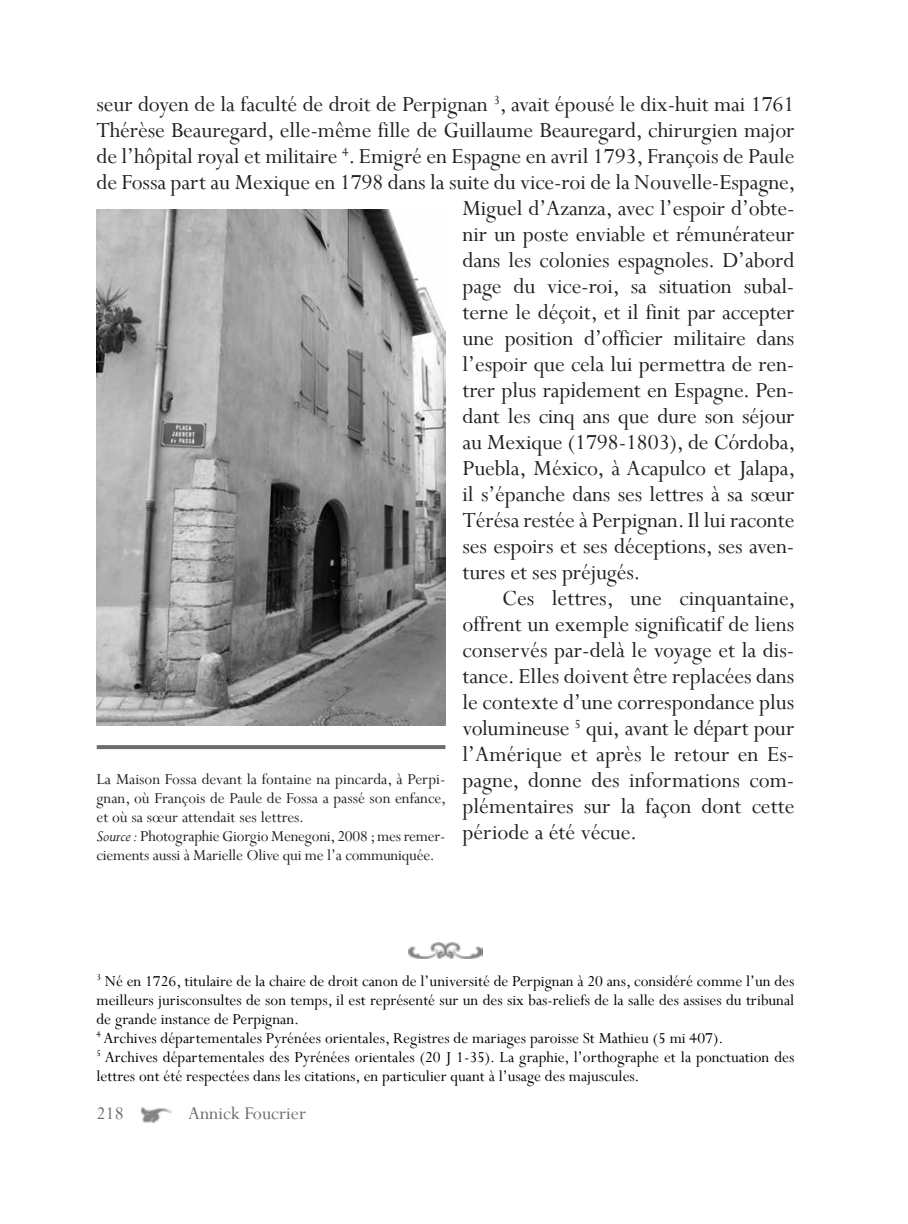
<style>
.page{position:relative;width:908px;height:1224px;background:#fff}
.page>*{position:absolute;margin:0;border:0;box-sizing:border-box;transform-origin:0 0}
.t1{font:24px "Perpetua";letter-spacing:-.005em;color:#231f20}
.t2{font:20px "Perpetua";color:#6c6d70}
.t3{font:17px/19px "Perpetua";color:#000}
.t4{font:17px/19px "Perpetua";color:#231f20}
.s1{font-style:italic}
</style>
<div class="page">
<img style="left:142px;top:1108px;width:30px;height:14px">
<img style="left:96px;top:210px;width:349px;height:515px">
<svg style="left:97px;top:745px;width:348px;height:4px"></svg>
<img style="left:408px;top:942px;width:74px;height:16px">
<p class="t1" style="left:96px;top:89px;width:699px">seur doyen de la faculté de droit de Perpignan <sup>3</sup>, avait épousé le dix-huit mai 1761</p>
<p class="t1" style="left:96px;top:115px;width:699px">Thérèse Beauregard, elle-même fille de Guillaume Beauregard, chirurgien major</p>
<p class="t1" style="left:96px;top:141px;width:699px">de l’hôpital royal et militaire <sup>4</sup>. Emigré en Espagne en avril 1793, François de Paule</p>
<p class="t1" style="left:96px;top:167px;width:700px">de Fossa part au Mexique en 1798 dans la suite du vice-roi de la Nouvelle-Espagne,</p>
<p class="t1" style="left:462px;top:193px;width:333px">Miguel d’Azanza, avec l’espoir d’obte-</p>
<p class="t1" style="left:462px;top:219px;width:333px">nir un poste enviable et rémunérateur</p>
<p class="t1" style="left:462px;top:245px;width:333px">dans les colonies espagnoles. D’abord</p>
<p class="t1" style="left:462px;top:271px;width:333px">page du vice-roi, sa situation subal-</p>
<p class="t1" style="left:462px;top:297px;width:333px">terne le déçoit, et il finit par accepter</p>
<p class="t1" style="left:462px;top:323px;width:333px">une position d’officier militaire dans</p>
<p class="t1" style="left:462px;top:349px;width:333px">l’espoir que cela lui permettra de ren-</p>
<p class="t1" style="left:462px;top:375px;width:333px">trer plus rapidement en Espagne. Pen-</p>
<p class="t1" style="left:462px;top:401px;width:333px">dant les cinq ans que dure son séjour</p>
<p class="t1" style="left:462px;top:427px;width:334px">au Mexique (1798-1803), de Córdoba,</p>
<p class="t1" style="left:462px;top:453px;width:334px">Puebla, México, à Acapulco et Jalapa,</p>
<p class="t1" style="left:462px;top:479px;width:333px">il s’épanche dans ses lettres à sa sœur</p>
<p class="t1" style="left:462px;top:505px;width:333px">Térésa restée à Perpignan. Il lui raconte</p>
<p class="t1" style="left:462px;top:531px;width:333px">ses espoirs et ses déceptions, ses aven-</p>
<p class="t1" style="left:462px;top:557px;width:179px">tures et ses préjugés.</p>
<p class="t1" style="left:502px;top:583px;width:294px">Ces lettres, une cinquantaine,</p>
<p class="t1" style="left:462px;top:609px;width:333px">offrent un exemple significatif de liens</p>
<p class="t1" style="left:462px;top:635px;width:333px">conservés par-delà le voyage et la dis-</p>
<p class="t1" style="left:462px;top:661px;width:333px">tance. Elles doivent être replacées dans</p>
<p class="t1" style="left:462px;top:687px;width:333px">le contexte d’une correspondance plus</p>
<p class="t1" style="left:462px;top:713px;width:333px">volumineuse <sup>5</sup> qui, avant le départ pour</p>
<p class="t1" style="left:462px;top:739px;width:333px">l’Amérique et après le retour en Es-</p>
<p class="t1" style="left:462px;top:765px;width:333px">pagne, donne des informations com-</p>
<p class="t1" style="left:462px;top:791px;width:333px">plémentaires sur la façon dont cette</p>
<p class="t1" style="left:462px;top:817px;width:176px">période a été vécue.</p>
<p class="t4" style="left:96px;top:769px;width:351px">La Maison Fossa devant la fontaine na pincarda, à Perpi&shy;gnan, où François de Paule de Fossa a passé son enfance, et où sa sœur attendait ses lettres.<br><span class="s1">Source :</span> Photographie Giorgio Menegoni, 2008 ; mes remer&shy;ciements aussi à Marielle Olive qui me l’a communiquée.</p>
<p class="t3" style="left:96px;top:971px;width:699px"><sup>3</sup> Né en 1726, titulaire de la chaire de droit canon de l’université de Perpignan à 20 ans, considéré comme l’un des meilleurs jurisconsultes de son temps, il est représenté sur un des six bas-reliefs de la salle des assises du tribunal de grande instance de Perpignan.<br><sup>4</sup> Archives départementales Pyrénées orientales, Registres de mariages paroisse St Mathieu (5 mi 407).<br><sup>5</sup> Archives départementales des Pyrénées orientales (20 J 1-35). La graphie, l’orthographe et la ponctuation des lettres ont été respectées dans les citations, en particulier quant à l’usage des majuscules.</p>
<p class="t2" style="left:96px;top:1101px;width:29px">218</p>
<p class="t2" style="left:188px;top:1101px;width:119px">Annick Foucrier</p>
</div>
